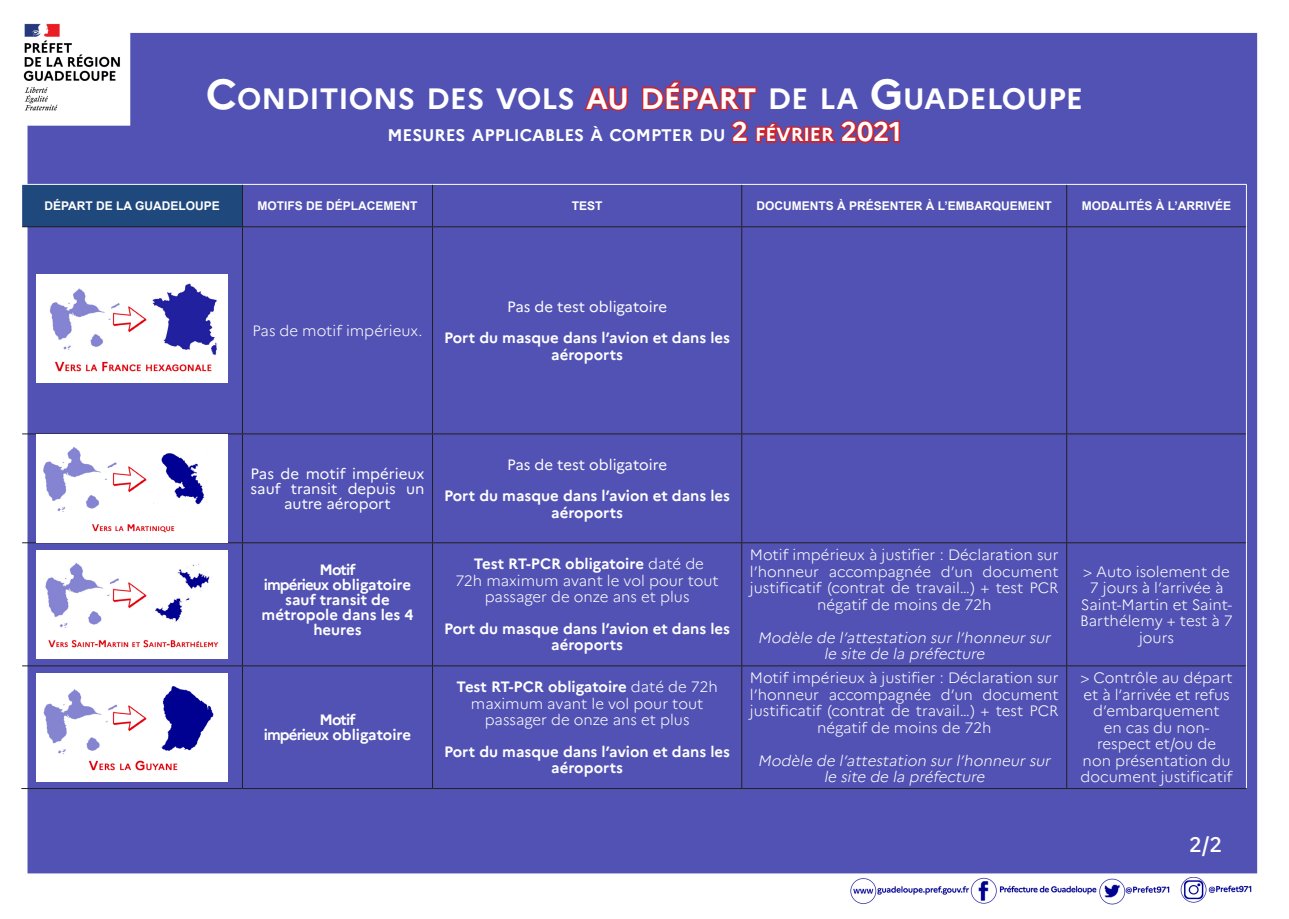
<style>
.page{position:relative;width:1289px;height:919px;background:#fff}
.page>*{position:absolute;margin:0;border:0;box-sizing:border-box;transform-origin:0 0}
.t1{font:700 29.4px "Marianne";color:#fff}
.t2{font:500 21px "Marianne";color:#fff}
.t3{font:700 16.8px "Marianne";color:#fff}
.t4{font:300 15px/16.5px "Marianne";color:#fff;text-align:center}
.t5{font:700 15px/16.5px "Marianne";color:#fff;text-align:center}
.t6{font:italic 300 15px/16.5px "Marianne";color:#fff;text-align:center}
.t7{font:15px/15px "Marianne";color:#fff;text-align:center}
.t8{font:700 15px/15px "Marianne";letter-spacing:-.055em;color:#fff;text-align:center}
.t9{font:700 12px "Arial";color:#fff}
.s1{font-size:42px}
.s2{font-size:27px}
.s3{font-size:18.9px}
.s4{font-weight:700}
</style>
<div class="page">
<img style="left:22px;top:23px;width:1236px;height:882px">
<svg style="left:582px;top:83px;width:47px;height:30px"></svg>
<svg style="left:640px;top:80px;width:118px;height:33px;background:#8b3c75"></svg>
<svg style="left:728px;top:119px;width:173px;height:28px;background:#8e3b71"></svg>
<div style="left:22px;top:184px;width:220px;height:43px;background:#1f497d"></div>
<hr style="left:22px;top:226px;width:220px;height:1px;background:#231f20">
<hr style="left:242px;top:226px;width:190px;height:1px;background:#231f20">
<hr style="left:432px;top:226px;width:309px;height:1px;background:#231f20">
<hr style="left:741px;top:226px;width:325px;height:1px;background:#231f20">
<hr style="left:1066px;top:226px;width:179px;height:1px;background:#231f20">
<hr style="left:22px;top:433px;width:220px;height:1px;background:#231f20">
<hr style="left:242px;top:433px;width:190px;height:1px;background:#231f20">
<hr style="left:432px;top:433px;width:309px;height:1px;background:#231f20">
<hr style="left:741px;top:433px;width:325px;height:1px;background:#231f20">
<hr style="left:1066px;top:433px;width:179px;height:1px;background:#231f20">
<hr style="left:22px;top:542px;width:220px;height:1px;background:#231f20">
<hr style="left:242px;top:542px;width:190px;height:1px;background:#231f20">
<hr style="left:432px;top:542px;width:309px;height:1px;background:#231f20">
<hr style="left:741px;top:542px;width:325px;height:1px;background:#231f20">
<hr style="left:1066px;top:542px;width:179px;height:1px;background:#231f20">
<hr style="left:22px;top:665px;width:220px;height:1px;background:#231f20">
<hr style="left:242px;top:665px;width:190px;height:1px;background:#231f20">
<hr style="left:432px;top:665px;width:309px;height:1px;background:#231f20">
<hr style="left:741px;top:665px;width:325px;height:1px;background:#231f20">
<hr style="left:1066px;top:665px;width:179px;height:1px;background:#231f20">
<hr style="left:21px;top:788px;width:221px;height:1px;background:#231f20">
<hr style="left:242px;top:788px;width:190px;height:1px;background:#231f20">
<hr style="left:432px;top:788px;width:309px;height:1px;background:#231f20">
<hr style="left:741px;top:788px;width:325px;height:1px;background:#231f20">
<hr style="left:1066px;top:788px;width:180px;height:1px;background:#231f20">
<hr style="left:242px;top:185px;width:1px;height:41px;background:#231f20">
<hr style="left:432px;top:185px;width:1px;height:41px;background:#231f20">
<hr style="left:741px;top:185px;width:1px;height:41px;background:#231f20">
<hr style="left:1066px;top:185px;width:1px;height:41px;background:#231f20">
<hr style="left:242px;top:227px;width:1px;height:206px;background:#231f20">
<hr style="left:432px;top:227px;width:1px;height:206px;background:#231f20">
<hr style="left:741px;top:227px;width:1px;height:206px;background:#231f20">
<hr style="left:1066px;top:227px;width:1px;height:206px;background:#231f20">
<hr style="left:242px;top:434px;width:1px;height:108px;background:#231f20">
<hr style="left:432px;top:434px;width:1px;height:108px;background:#231f20">
<hr style="left:741px;top:434px;width:1px;height:108px;background:#231f20">
<hr style="left:1066px;top:434px;width:1px;height:108px;background:#231f20">
<hr style="left:242px;top:543px;width:1px;height:122px;background:#231f20">
<hr style="left:432px;top:543px;width:1px;height:122px;background:#231f20">
<hr style="left:741px;top:543px;width:1px;height:122px;background:#231f20">
<hr style="left:1066px;top:543px;width:1px;height:122px;background:#231f20">
<hr style="left:242px;top:666px;width:1px;height:122px;background:#231f20">
<hr style="left:432px;top:666px;width:1px;height:122px;background:#231f20">
<hr style="left:741px;top:666px;width:1px;height:122px;background:#231f20">
<hr style="left:1066px;top:666px;width:1px;height:122px;background:#231f20">
<hr style="left:21px;top:184px;width:221px;height:1px;background:#fff">
<hr style="left:242px;top:184px;width:190px;height:1px;background:#fff">
<hr style="left:432px;top:184px;width:309px;height:1px;background:#fff">
<hr style="left:741px;top:184px;width:325px;height:1px;background:#fff">
<hr style="left:1066px;top:184px;width:180px;height:1px;background:#fff">
<hr style="left:1245px;top:185px;width:1px;height:42px;background:#fff">
<hr style="left:1245px;top:227px;width:1px;height:207px;background:#fff">
<hr style="left:1245px;top:434px;width:1px;height:108px;background:#fff">
<hr style="left:1245px;top:542px;width:1px;height:123px;background:#fff">
<hr style="left:1245px;top:665px;width:1px;height:123px;background:#fff">
<img style="left:36px;top:274px;width:192px;height:109px">
<img style="left:36px;top:434px;width:192px;height:108px">
<img style="left:36px;top:550px;width:192px;height:108px">
<img style="left:36px;top:673px;width:192px;height:108px">
<p class="t1" style="left:206px;top:80px;width:878px"><span class="s1">C</span>ONDITIONS DES VOLS AU DÉPART DE LA <span class="s1">G</span>UADELOUPE</p>
<p class="t3" style="left:387px;top:125px;width:515px">MESURES APPLICABLES À COMPTER DU <span class="s2">2</span> <span class="s3">FÉVRIER</span> <span class="s2">2021</span></p>
<p class="t9" style="left:44px;top:198px;width:177px">DÉPART DE LA GUADELOUPE</p>
<p class="t9" style="left:257px;top:198px;width:162px">MOTIFS DE DÉPLACEMENT</p>
<p class="t9" style="left:572px;top:198px;width:32px">TEST</p>
<p class="t9" style="left:756px;top:198px;width:297px">DOCUMENTS À PRÉSENTER À L’EMBARQUEMENT</p>
<p class="t9" style="left:1081px;top:198px;width:151px">MODALITÉS À L’ARRIVÉE</p>
<p class="t4" style="left:252px;top:322px;width:171px">Pas de motif impérieux.</p>
<p class="t7" style="left:507px;top:299px;width:161px">Pas de test obligatoire</p>
<p class="t5" style="left:444px;top:330px;width:287px">Port du masque dans l’avion et dans les aéroports</p>
<p class="t7" style="left:250px;top:466px;width:175px">Pas de motif impérieux sauf transit depuis un autre aéroport</p>
<p class="t7" style="left:507px;top:457px;width:161px">Pas de test obligatoire</p>
<p class="t5" style="left:444px;top:488px;width:287px">Port du masque dans l’avion et dans les aéroports</p>
<p class="t5" style="left:261px;top:562px;width:153px;line-height:15px">Motif<br>impérieux obligatoire sauf transit de métropole dans les 4 heures</p>
<p class="t4" style="left:455px;top:555px;width:265px"><span class="s4">Test RT-PCR obligatoire</span> daté de<br>72h maximum avant le vol pour tout passager de onze ans et plus</p>
<p class="t5" style="left:444px;top:620px;width:287px">Port du masque dans l’avion et dans les aéroports</p>
<p class="t8" style="left:264px;top:712px;width:149px">Motif<br>impérieux obligatoire</p>
<p class="t4" style="left:456px;top:678px;width:263px"><span class="s4">Test RT-PCR obligatoire</span> daté de 72h maximum avant le vol pour tout passager de onze ans et plus</p>
<p class="t5" style="left:444px;top:743px;width:287px">Port du masque dans l’avion et dans les aéroports</p>
<p class="t4" style="left:749px;top:546px;width:310px">Motif impérieux à justifier : Déclaration sur l’honneur accompagnée d’un document justificatif (contrat de travail…) + test PCR négatif de moins de 72h</p>
<p class="t6" style="left:758px;top:629px;width:297px">Modèle de l’attestation surl’honneursur le site de la préfecture</p>
<p class="t4" style="left:749px;top:669px;width:310px">Motif impérieux à justifier : Déclaration sur l’honneur accompagnée d’un document justificatif (contrat de travail…) + test PCR négatif de moins de 72h</p>
<p class="t6" style="left:758px;top:752px;width:297px">Modèle de l’attestation surl’honneursur le site de la préfecture</p>
<p class="t4" style="left:1080px;top:563px;width:154px">&gt; Auto isolement de<br>7 jours à l’arrivée à<br>Saint-Martin et Saint-<br>Barthélemy + test à 7 jours</p>
<p class="t4" style="left:1080px;top:669px;width:154px">&gt; Contrôle au départ et à l’arrivée et refus d’embarquement<br>en cas du non&shy;respect et/ou de<br>non présentation du document justificatif</p>
<p class="t2" style="left:1189px;top:831px;width:34px">2/2</p>
</div>
